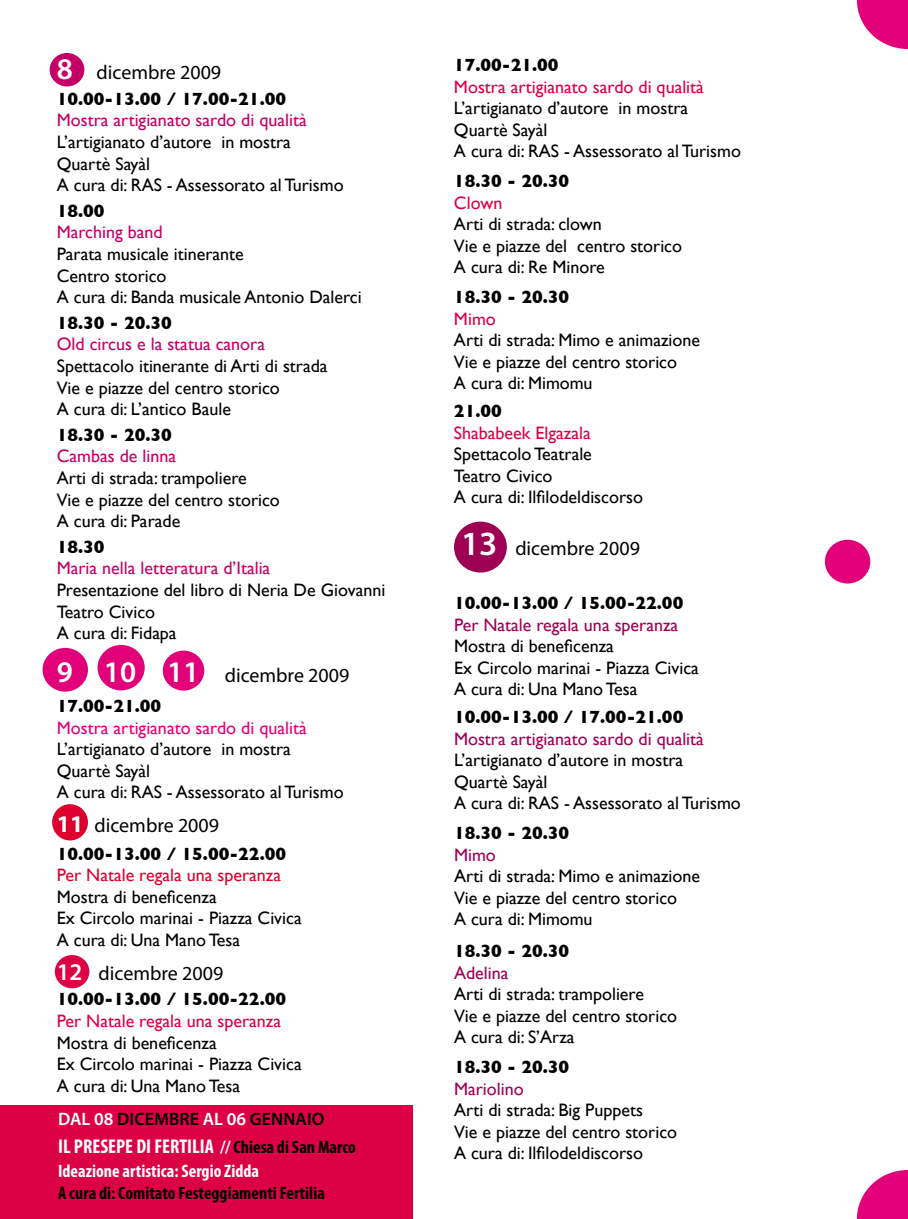
<style>
.page{position:relative;width:908px;height:1219px;background:#fff}
.page>*{position:absolute;margin:0;border:0;box-sizing:border-box;transform-origin:0 0}
.t1{font:20px "Myriad Pro";color:#000}
.t2{font:700 condensed 20px "Myriad Pro";color:#fff}
.t3{font:18px/21.6px "Gill Sans";color:#000}
.t4{font:700 18px "Gill Sans";color:#000}
.t5{font:18px "Gill Sans";color:#c40066}
.t6{font:18px "Gill Sans";color:#dc0045}
.t7{font:18px "Gill Sans";color:#9e0054}
.t8{font:700 condensed 18px "Myriad Pro";color:#000}
.t9{font:18px "Gill Sans";color:#e2007a}
.t10{font:700 condensed 18px "Myriad Pro";color:#fff}
.t11{font:18px "Gill Sans";color:#dc002e}
.t12{font:600 18px "Myriad Pro";color:#000}
.s1{font-weight:600;font-size:30px;color:#fff}
.s2{font-size:28px;color:#fff}
.s3{font-weight:700;font-size:24px;color:#fff}
.s4{font-weight:600;font-size:24px;color:#fff}
.s5{color:#fff}
.s6{font-size:18px}
.s7{font-size:18px;color:#000}
.s8{font-weight:600;font-size:34px;color:#fff}
</style>
<div class="page">
<div style="left:0;top:1106px;width:412px;height:113px;background:#dc0045"></div>
<div style="left:454px;top:522px;width:52px;height:50px;background:#9e0054;border-radius:50%"></div>
<div style="left:55px;top:955px;width:34px;height:33px;background:#dc0045;border-radius:50%"></div>
<div style="left:52px;top:804px;width:36px;height:36px;background:#dc002e;border-radius:50%"></div>
<div style="left:43px;top:648px;width:45px;height:44px;background:#e2007a;border-radius:50%"></div>
<div style="left:97px;top:645px;width:48px;height:45px;background:#e2007a;border-radius:50%"></div>
<div style="left:163px;top:651px;width:41px;height:40px;background:#e2007a;border-radius:50%"></div>
<div style="left:50px;top:53px;width:34px;height:33px;background:#c40066;border-radius:50%"></div>
<svg style="left:856px;top:0;width:51px;height:49px"></svg>
<div style="left:824px;top:540px;width:45px;height:43px;background:#e2007a;border-radius:50%"></div>
<svg style="left:856px;top:1170px;width:51px;height:49px"></svg>
<p class="t1" style="left:57px;top:60px;width:166px"><span class="s1">8</span> dicembre 2009</p>
<p class="t4" style="left:57px;top:88px;width:231px">10.00-13.00 / 17.00-21.00</p>
<p class="t5" style="left:57px;top:110px;width:251px">Mostra artigianato sardo di qualità</p>
<p class="t3" style="left:57px;top:131px;width:288px">L’artigianato d’autore in mostra<br>Quartè Sayàl<br>A cura di: RAS - Assessorato al Turismo</p>
<p class="t4" style="left:57px;top:200px;width:49px">18.00</p>
<p class="t5" style="left:57px;top:222px;width:107px">Marching band</p>
<p class="t3" style="left:57px;top:243px;width:306px">Parata musicale itinerante<br>Centro storico<br>A cura di: Banda musicale Antonio Dalerci</p>
<p class="t4" style="left:57px;top:312px;width:117px">18.30 - 20.30</p>
<p class="t5" style="left:57px;top:334px;width:210px">Old circus e la statua canora</p>
<p class="t3" style="left:57px;top:355px;width:272px">Spettacolo itinerante di Arti di strada<br>Vie e piazze del centro storico<br>A cura di: L’antico Baule</p>
<p class="t4" style="left:57px;top:424px;width:117px">18.30 - 20.30</p>
<p class="t5" style="left:57px;top:446px;width:121px">Cambas de linna</p>
<p class="t3" style="left:57px;top:467px;width:224px">Arti di strada: trampoliere<br>Vie e piazze del centro storico<br>A cura di: Parade</p>
<p class="t4" style="left:57px;top:536px;width:49px">18.30</p>
<p class="t5" style="left:57px;top:558px;width:215px">Maria nella letteratura d’Italia</p>
<p class="t3" style="left:57px;top:579px;width:330px">Presentazione del libro di Neria De Giovanni<br>Teatro Civico<br>A cura di: Fidapa</p>
<p class="t1" style="left:57px;top:663px;width:294px"><span class="s1">9 10 11</span> <span class="s2">.</span>dicembre 2009</p>
<p class="t4" style="left:57px;top:695px;width:106px">17.00-21.00</p>
<p class="t9" style="left:57px;top:717px;width:251px">Mostra artigianato sardo di qualità</p>
<p class="t3" style="left:57px;top:738px;width:288px">L’artigianato d’autore in mostra<br>Quartè Sayàl<br>A cura di: RAS - Assessorato al Turismo</p>
<p class="t1" style="left:57px;top:813px;width:164px"><span class="s3">11</span> dicembre 2009</p>
<p class="t4" style="left:57px;top:843px;width:231px">10.00-13.00 / 15.00-22.00</p>
<p class="t11" style="left:57px;top:865px;width:226px">Per Natale regala una speranza</p>
<p class="t3" style="left:57px;top:886px;width:246px">Mostra di beneficenza<br>Ex Circolo marinai - Piazza Civica<br>A cura di: Una Mano Tesa</p>
<p class="t1" style="left:57px;top:961px;width:168px"><span class="s4">12</span> dicembre 2009</p>
<p class="t4" style="left:57px;top:989px;width:231px">10.00-13.00 / 15.00-22.00</p>
<p class="t6" style="left:57px;top:1010px;width:226px">Per Natale regala una speranza</p>
<p class="t3" style="left:57px;top:1031px;width:246px">Mostra di beneficenza<br>Ex Circolo marinai - Piazza Civica<br>A cura di: Una Mano Tesa</p>
<p class="t12" style="left:58px;top:1107px;width:268px"><span class="s5">DAL 08</span> DICEMBRE <span class="s5">AL 06</span> GENNAIO</p>
<p class="t2" style="left:58px;top:1134px;width:299px">IL PRESEPE DI FERTILIA <span class="s6">//</span> <span class="s7">Chiesa di San Marco</span></p>
<p class="t10" style="left:58px;top:1160px;width:202px">Ideazione artistica: Sergio Zidda</p>
<p class="t8" style="left:58px;top:1181px;width:268px">A cura di: Comitato Festeggiamenti Fertilia</p>
<p class="t4" style="left:454px;top:54px;width:106px">17.00-21.00</p>
<p class="t6" style="left:454px;top:76px;width:251px">Mostra artigianato sardo di qualità</p>
<p class="t3" style="left:454px;top:97px;width:288px">L’artigianato d’autore in mostra<br>Quartè Sayàl<br>A cura di: RAS - Assessorato al Turismo</p>
<p class="t4" style="left:454px;top:170px;width:117px">18.30 - 20.30</p>
<p class="t6" style="left:454px;top:192px;width:50px">Clown</p>
<p class="t3" style="left:454px;top:213px;width:229px">Arti di strada: clown<br>Vie e piazze del centro storico<br>A cura di: Re Minore</p>
<p class="t4" style="left:454px;top:286px;width:117px">18.30 - 20.30</p>
<p class="t6" style="left:454px;top:308px;width:43px">Mimo</p>
<p class="t3" style="left:454px;top:329px;width:247px">Arti di strada: Mimo e animazione<br>Vie e piazze del centro storico<br>A cura di: Mimomu</p>
<p class="t4" style="left:454px;top:400px;width:49px">21.00</p>
<p class="t6" style="left:454px;top:422px;width:138px">Shababeek Elgazala</p>
<p class="t3" style="left:454px;top:443px;width:190px">Spettacolo Teatrale<br>Teatro Civico<br>A cura di: Ilfilodeldiscorso</p>
<p class="t1" style="left:461px;top:536px;width:180px"><span class="s8">13</span> dicembre 2009</p>
<p class="t4" style="left:454px;top:592px;width:231px">10.00-13.00 / 15.00-22.00</p>
<p class="t7" style="left:454px;top:614px;width:226px">Per Natale regala una speranza</p>
<p class="t3" style="left:454px;top:635px;width:246px">Mostra di beneficenza<br>Ex Circolo marinai - Piazza Civica<br>A cura di: Una Mano Tesa</p>
<p class="t4" style="left:454px;top:706px;width:231px">10.00-13.00 / 17.00-21.00</p>
<p class="t7" style="left:454px;top:728px;width:251px">Mostra artigianato sardo di qualità</p>
<p class="t3" style="left:454px;top:749px;width:288px">L’artigianato d’autore in mostra<br>Quartè Sayàl<br>A cura di: RAS - Assessorato al Turismo</p>
<p class="t4" style="left:454px;top:822px;width:117px">18.30 - 20.30</p>
<p class="t7" style="left:454px;top:844px;width:43px">Mimo</p>
<p class="t3" style="left:454px;top:865px;width:247px">Arti di strada: Mimo e animazione<br>Vie e piazze del centro storico<br>A cura di: Mimomu</p>
<p class="t4" style="left:454px;top:940px;width:117px">18.30 - 20.30</p>
<p class="t7" style="left:454px;top:962px;width:56px">Adelina</p>
<p class="t3" style="left:454px;top:983px;width:224px">Arti di strada: trampoliere<br>Vie e piazze del centro storico<br>A cura di: S’Arza</p>
<p class="t4" style="left:454px;top:1056px;width:117px">18.30 - 20.30</p>
<p class="t7" style="left:454px;top:1078px;width:71px">Mariolino</p>
<p class="t3" style="left:454px;top:1099px;width:224px">Arti di strada: Big Puppets<br>Vie e piazze del centro storico<br>A cura di: Ilfilodeldiscorso</p>
</div>
